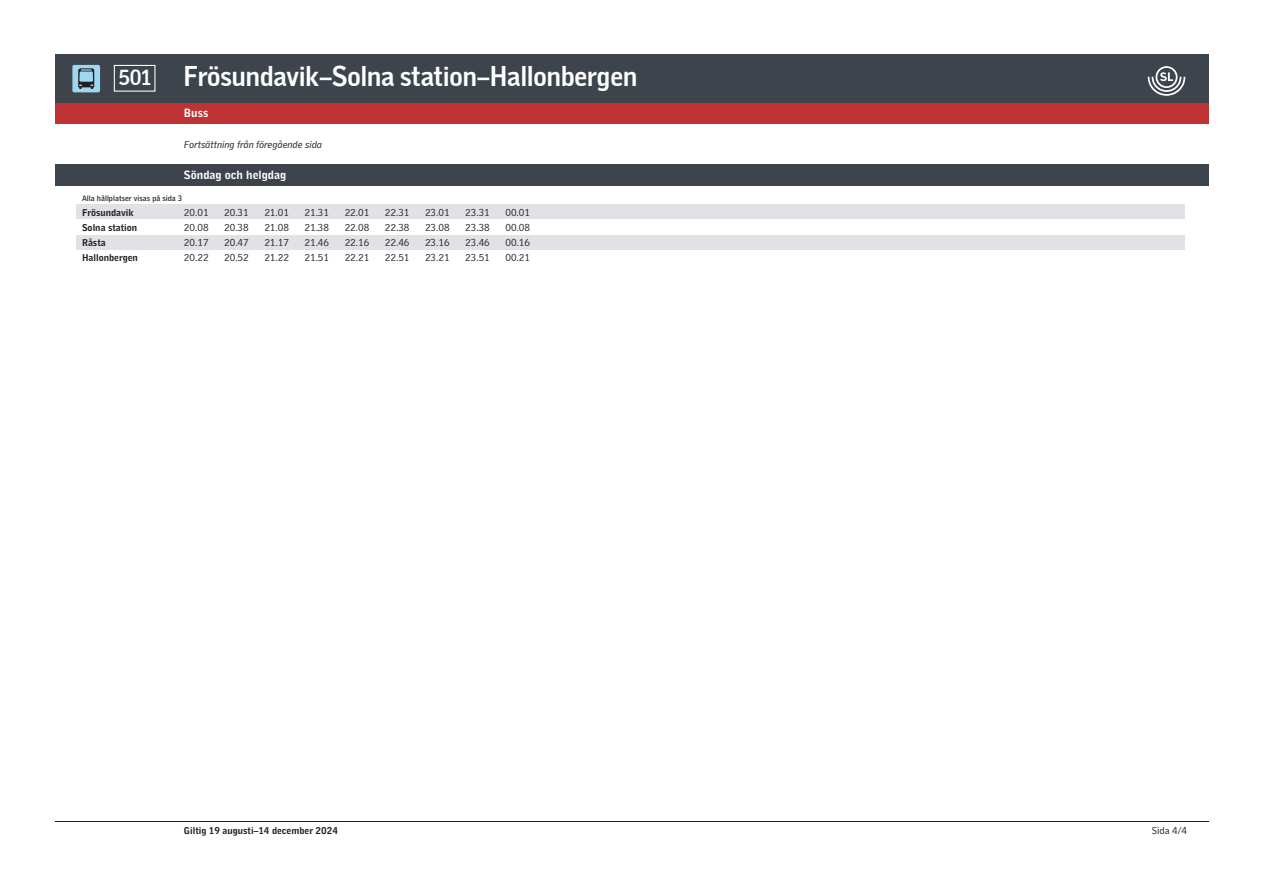
<style>
.page{position:relative;width:1263px;height:893px;background:#fff}
.page>*{position:absolute;margin:0;border:0;box-sizing:border-box;transform-origin:0 0}
.t1{font:700 26.7px "SL Gothic Display";color:#fff}
.t2{font:700 12.15px "SL Gothic Timetable 2";color:#fff}
.t3{font:9.9px "SL Gothic Timetable 2";color:#231f20}
.t4{font:700 9.9px "SL Gothic Timetable 2";color:#231f20}
.t5{font:italic 9.9px "SL Gothic Timetable 2";color:#231f20}
.t6{font:500 7.95px "SL Gothic Timetable 2";color:#231f20}
.s1{font-size:20.25px}
</style>
<div class="page">
<div style="left:55px;top:54px;width:1153px;height:49px;background:#3d444c"></div>
<div style="left:114px;top:65px;width:42px;height:27px;border:1px solid #fff"></div>
<div style="left:55px;top:103px;width:1153px;height:21px;background:#bf3335"></div>
<div style="left:55px;top:164px;width:1153px;height:22px;background:#3d434b"></div>
<div style="left:76px;top:204px;width:1109px;height:15px;background:#e1e2e6"></div>
<div style="left:76px;top:235px;width:1109px;height:15px;background:#e1e2e6"></div>
<div style="left:72px;top:65px;width:28px;height:27px;background:#9ed7f2;border-radius:2px"></div>
<svg style="left:78px;top:68px;width:16px;height:21px"></svg>
<svg style="left:1148px;top:66px;width:37px;height:30px"></svg>
<hr style="left:55px;top:821px;width:1153px;height:1px;background:#231f20">
<h1 class="t1" style="left:119px;top:61px;width:520px"><span class="s1">501</span> Frösundavik–Solna station–Hallonbergen</h1>
<p class="t2" style="left:184px;top:105px;width:26px">Buss</p>
<p class="t5" style="left:184px;top:138px;width:140px">Fortsättning från föregående sida</p>
<p class="t2" style="left:184px;top:167px;width:104px">Söndag och helgdag</p>
<p class="t6" style="left:82px;top:193px;width:102px">Alla hållplatser visas på sida 3</p>
<p class="t4" style="left:82px;top:206px;width:53px">Frösundavik</p>
<p class="t3" style="left:184px;top:206px;width:26px">20.01</p>
<p class="t3" style="left:224px;top:206px;width:26px">20.31</p>
<p class="t3" style="left:264px;top:206px;width:26px">21.01</p>
<p class="t3" style="left:305px;top:206px;width:26px">21.31</p>
<p class="t3" style="left:345px;top:206px;width:26px">22.01</p>
<p class="t3" style="left:385px;top:206px;width:26px">22.31</p>
<p class="t3" style="left:425px;top:206px;width:26px">23.01</p>
<p class="t3" style="left:465px;top:206px;width:26px">23.31</p>
<p class="t3" style="left:505px;top:206px;width:26px">00.01</p>
<p class="t4" style="left:82px;top:221px;width:57px">Solna station</p>
<p class="t3" style="left:184px;top:221px;width:26px">20.08</p>
<p class="t3" style="left:224px;top:221px;width:26px">20.38</p>
<p class="t3" style="left:264px;top:221px;width:26px">21.08</p>
<p class="t3" style="left:305px;top:221px;width:26px">21.38</p>
<p class="t3" style="left:345px;top:221px;width:26px">22.08</p>
<p class="t3" style="left:385px;top:221px;width:26px">22.38</p>
<p class="t3" style="left:425px;top:221px;width:26px">23.08</p>
<p class="t3" style="left:465px;top:221px;width:26px">23.38</p>
<p class="t3" style="left:505px;top:221px;width:26px">00.08</p>
<p class="t4" style="left:82px;top:236px;width:25px">Råsta</p>
<p class="t3" style="left:184px;top:236px;width:26px">20.17</p>
<p class="t3" style="left:224px;top:236px;width:26px">20.47</p>
<p class="t3" style="left:264px;top:236px;width:26px">21.17</p>
<p class="t3" style="left:305px;top:236px;width:26px">21.46</p>
<p class="t3" style="left:345px;top:236px;width:26px">22.16</p>
<p class="t3" style="left:385px;top:236px;width:26px">22.46</p>
<p class="t3" style="left:425px;top:236px;width:26px">23.16</p>
<p class="t3" style="left:465px;top:236px;width:26px">23.46</p>
<p class="t3" style="left:505px;top:236px;width:26px">00.16</p>
<p class="t4" style="left:82px;top:251px;width:57px">Hallonbergen</p>
<p class="t3" style="left:184px;top:251px;width:26px">20.22</p>
<p class="t3" style="left:224px;top:251px;width:26px">20.52</p>
<p class="t3" style="left:264px;top:251px;width:26px">21.22</p>
<p class="t3" style="left:305px;top:251px;width:26px">21.51</p>
<p class="t3" style="left:345px;top:251px;width:26px">22.21</p>
<p class="t3" style="left:385px;top:251px;width:26px">22.51</p>
<p class="t3" style="left:425px;top:251px;width:26px">23.21</p>
<p class="t3" style="left:465px;top:251px;width:26px">23.51</p>
<p class="t3" style="left:505px;top:251px;width:26px">00.21</p>
<p class="t4" style="left:184px;top:823px;width:155px">Giltig 19 augusti–14 december 2024</p>
<p class="t3" style="left:1152px;top:823px;width:37px">Sida 4/4</p>
</div>
